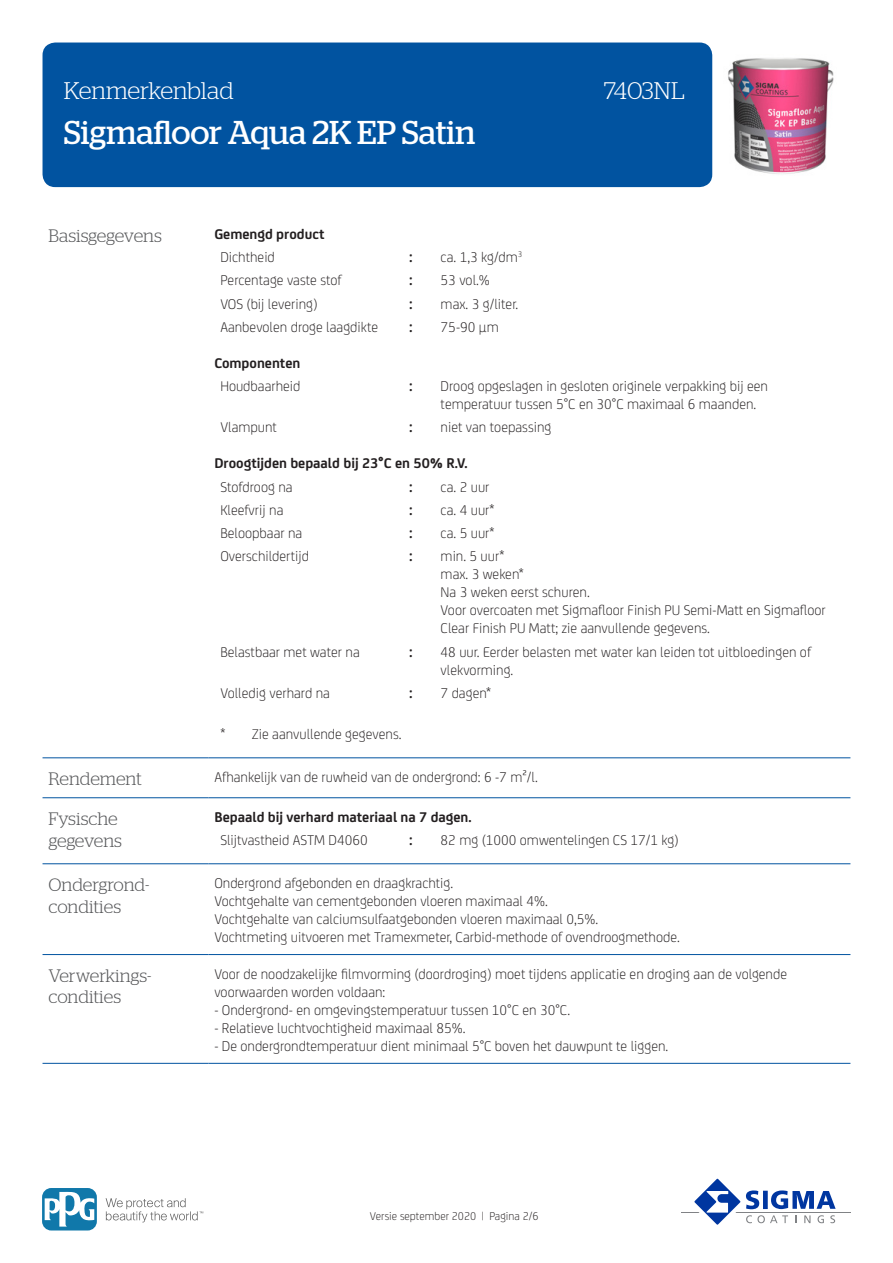
<style>
.page{position:relative;width:893px;height:1263px;background:#fff}
.page>*{position:absolute;margin:0;border:0;box-sizing:border-box;transform-origin:0 0}
.t1{font:33px "Stag";color:#fff}
.t2{font:300 24px "Stag";color:#fff}
.KOP{font:300 18px/21.6px "Stag";letter-spacing:-.005em;color:#57585a}
.BODY{font:300 15px/18px "FS Joey";color:#231f20}
.BODY-2{font:700 15px "FS Joey";color:#231f20}
.t3{font:300 12px "FS Joey";color:#231f20}
</style>
<div class="page">
<div style="left:43px;top:43px;width:669px;height:144px;background:#0153a0;border-radius:13px"></div>
<hr style="left:681px;top:1211px;width:169px;height:1px;background:#808285">
<svg style="left:689px;top:1178px;width:147px;height:47px"></svg>
<svg style="left:106px;top:1198px;width:97px;height:24px"></svg>
<svg style="left:43px;top:1188px;width:54px;height:42px"></svg>
<svg style="left:45px;top:1191px;width:49px;height:35px"></svg>
<hr style="left:43px;top:757px;width:165px;height:1px;background:#0153a0">
<hr style="left:208px;top:757px;width:642px;height:1px;background:#0153a0">
<hr style="left:43px;top:797px;width:165px;height:1px;background:#0153a0">
<hr style="left:208px;top:797px;width:642px;height:1px;background:#0153a0">
<hr style="left:43px;top:863px;width:165px;height:1px;background:#0153a0">
<hr style="left:208px;top:863px;width:642px;height:1px;background:#0153a0">
<hr style="left:43px;top:954px;width:165px;height:1px;background:#0153a0">
<hr style="left:208px;top:954px;width:642px;height:1px;background:#0153a0">
<hr style="left:43px;top:1063px;width:165px;height:1px;background:#0153a0">
<hr style="left:208px;top:1063px;width:642px;height:1px;background:#0153a0">
<img style="left:728px;top:58px;width:106px;height:117px">
<h2 class="t2" style="left:64px;top:77px;width:171px">Kenmerkenblad</h2>
<h2 class="t2" style="left:604px;top:77px;width:82px">7403NL</h2>
<h1 class="t1" style="left:64px;top:114px;width:413px">Sigmafloor Aqua 2K EP Satin</h1>
<p class="KOP" style="left:49px;top:225px;width:115px">Basisgegevens</p>
<p class="BODY-2" style="left:214px;top:223px;width:112px">Gemengd product</p>
<p class="BODY" style="left:220px;top:247px;width:56px">Dichtheid</p>
<p class="BODY-2" style="left:409px;top:246px;width:5px">:</p>
<p class="BODY" style="left:441px;top:247px;width:83px">ca. 1,3 kg/dm<sup>3</sup></p>
<p class="BODY" style="left:220px;top:270px;width:123px">Percentage vaste stof</p>
<p class="BODY-2" style="left:409px;top:269px;width:5px">:</p>
<p class="BODY" style="left:441px;top:270px;width:51px">53 vol.%</p>
<p class="BODY" style="left:220px;top:294px;width:99px">VOS (bij levering)</p>
<p class="BODY-2" style="left:409px;top:292px;width:5px">:</p>
<p class="BODY" style="left:441px;top:294px;width:79px">max. 3 g/liter.</p>
<p class="BODY" style="left:220px;top:317px;width:159px">Aanbevolen droge laagdikte</p>
<p class="BODY-2" style="left:409px;top:316px;width:5px">:</p>
<p class="BODY" style="left:441px;top:317px;width:60px">75-90 μm</p>
<p class="BODY-2" style="left:214px;top:352px;width:87px">Componenten</p>
<p class="BODY" style="left:220px;top:376px;width:82px">Houdbaarheid</p>
<p class="BODY-2" style="left:409px;top:375px;width:5px">:</p>
<p class="BODY" style="left:441px;top:376px;width:329px">Droog opgeslagen in gesloten originele verpakking bij een temperatuur tussen 5°C en 30°C maximaal 6 maanden.</p>
<p class="BODY" style="left:220px;top:417px;width:58px">Vlampunt</p>
<p class="BODY-2" style="left:409px;top:416px;width:5px">:</p>
<p class="BODY" style="left:441px;top:417px;width:112px">niet van toepassing</p>
<p class="BODY-2" style="left:214px;top:452px;width:255px">Droogtijden bepaald bij 23°C en 50% R.V.</p>
<p class="BODY" style="left:220px;top:477px;width:74px">Stofdroog na</p>
<p class="BODY-2" style="left:409px;top:475px;width:5px">:</p>
<p class="BODY" style="left:441px;top:477px;width:50px">ca. 2 uur</p>
<p class="BODY" style="left:220px;top:500px;width:65px">Kleefvrij na</p>
<p class="BODY-2" style="left:409px;top:499px;width:5px">:</p>
<p class="BODY" style="left:441px;top:500px;width:55px">ca. 4 uur*</p>
<p class="BODY" style="left:220px;top:523px;width:84px">Beloopbaar na</p>
<p class="BODY-2" style="left:409px;top:522px;width:5px">:</p>
<p class="BODY" style="left:441px;top:523px;width:55px">ca. 5 uur*</p>
<p class="BODY" style="left:220px;top:546px;width:90px">Overschildertijd</p>
<p class="BODY-2" style="left:409px;top:545px;width:5px">:</p>
<p class="BODY" style="left:441px;top:546px;width:387px">min. 5 uur*<br>max. 3 weken*<br>Na 3 weken eerst schuren.<br>Voor overcoaten met Sigmafloor Finish PU Semi-Matt en Sigmafloor<br>Clear Finish PU Matt; zie aanvullende gegevens.</p>
<p class="BODY" style="left:220px;top:642px;width:141px">Belastbaar met water na</p>
<p class="BODY-2" style="left:409px;top:640px;width:5px">:</p>
<p class="BODY" style="left:441px;top:642px;width:372px">48 uur. Eerder belasten met water kan leiden tot uitbloedingen of vlekvorming.</p>
<p class="BODY" style="left:220px;top:683px;width:111px">Volledig verhard na</p>
<p class="BODY-2" style="left:409px;top:682px;width:5px">:</p>
<p class="BODY" style="left:441px;top:683px;width:52px">7 dagen*</p>
<p class="BODY" style="left:220px;top:724px;width:6px">*</p>
<p class="BODY" style="left:252px;top:724px;width:151px">Zie aanvullende gegevens.</p>
<p class="KOP" style="left:49px;top:768px;width:95px">Rendement</p>
<p class="BODY" style="left:214px;top:767px;width:325px">Afhankelijk van de ruwheid van de ondergrond: 6 -7 m²/l.</p>
<p class="KOP" style="left:49px;top:807px;width:75px">Fysische gegevens</p>
<p class="BODY-2" style="left:214px;top:805px;width:259px">Bepaald bij verhard materiaal na 7 dagen.</p>
<p class="BODY" style="left:220px;top:830px;width:149px">Slijtvastheid ASTM D4060</p>
<p class="BODY-2" style="left:409px;top:829px;width:5px">:</p>
<p class="BODY" style="left:441px;top:830px;width:240px">82 mg (1000 omwentelingen CS 17/1 kg)</p>
<p class="KOP" style="left:49px;top:873px;width:102px">Ondergrond&shy;condities</p>
<p class="BODY" style="left:214px;top:873px;width:467px">Ondergrond afgebonden en draagkrachtig.<br>Vochtgehalte van cementgebonden vloeren maximaal 4%.<br>Vochtgehalte van calciumsulfaatgebonden vloeren maximaal 0,5%.<br>Vochtmeting uitvoeren met Tramexmeter, Carbid-methode of ovendroogmethode.</p>
<p class="KOP" style="left:49px;top:964px;width:104px">Verwerkings&shy;condities</p>
<p class="BODY" style="left:214px;top:964px;width:574px">Voor de noodzakelijke filmvorming (doordroging) moet tijdens applicatie en droging aan de volgende voorwaarden worden voldaan:</p>
<p class="BODY" style="left:214px;top:1000px;width:357px">- Ondergrond- en omgevingstemperatuur tussen 10°C en 30°C.</p>
<p class="BODY" style="left:214px;top:1018px;width:253px">- Relatieve luchtvochtigheid maximaal 85%.</p>
<p class="BODY" style="left:214px;top:1036px;width:455px">- De ondergrondtemperatuur dient minimaal 5°C boven het dauwpunt te liggen.</p>
<p class="t3" style="left:370px;top:1208px;width:171px">Versie september 2020 | Pagina 2/6</p>
</div>
